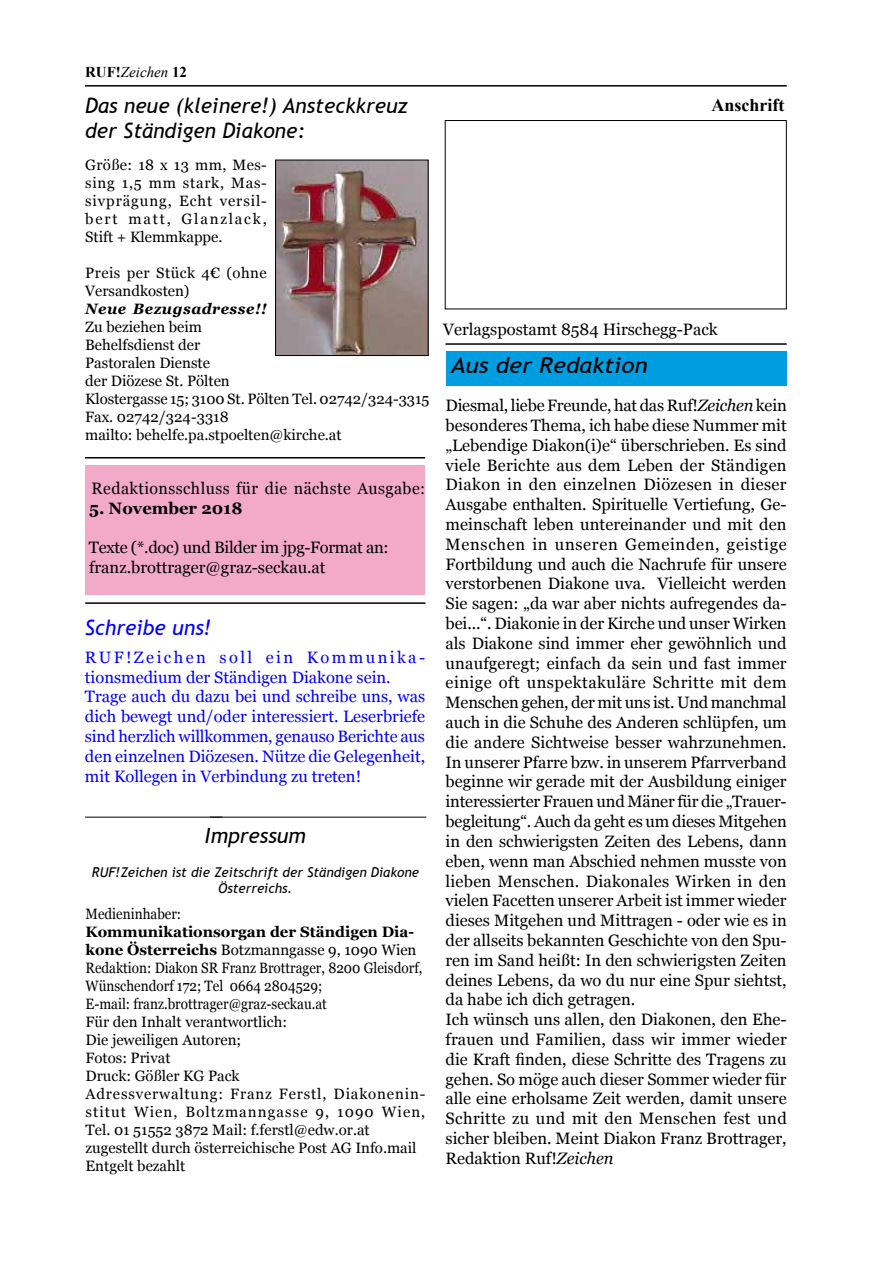
<style>
.page{position:relative;width:893px;height:1263px;background:#fff}
.page>*{position:absolute;margin:0;border:0;box-sizing:border-box;transform-origin:0 0}
.t1{font:italic 21.9px "Trebuchet MS";color:#000;scale:1.1 1}
.t2{font:italic 21px/25.2px "Trebuchet MS";color:#000}
.t3{font:italic 21px "Trebuchet MS";color:#00f}
.t4{font:700 18px "Times New Roman";color:#000}
.t5{font:16.5px/19.8px "Georgia";color:#000}
.t6{font:16.5px/19.8px "Georgia";color:#00f}
.t7{font:16.5px "Georgia";letter-spacing:.025em;color:#000}
.t8{font:700 16.5px "Georgia";color:#000}
.t9{font:15px/18px "Georgia";color:#000}
.t10{font:15px/18px "Georgia";letter-spacing:.03em;color:#000}
.t11{font:italic 700 15px "Georgia";letter-spacing:.035em;color:#000}
.t12{font:15px "Georgia";color:#000;scale:.9 1}
.t13{font:italic 15px "Times New Roman";color:#000}
.t14{font:italic 13.5px/16.2px "Trebuchet MS";color:#000;text-align:center}
.s1{font-weight:700;font-style:normal}
.s2{font-weight:700}
.s3{font-style:italic}
</style>
<div class="page">
<hr style="left:85px;top:85px;width:702px;height:2px;background:#000">
<div style="left:445px;top:120px;width:341px;height:189px;border:1px solid #000"></div>
<div style="left:85px;top:465px;width:340px;height:130px;background:#f2aac8"></div>
<hr style="left:85px;top:457px;width:340px;height:1px;background:#000">
<img style="left:277px;top:162px;width:149px;height:192px">
<div style="left:275px;top:160px;width:153px;height:196px;border:1px solid #000"></div>
<hr style="left:85px;top:602px;width:340px;height:2px;background:#000">
<hr style="left:85px;top:817px;width:137px;height:1px;background:#000">
<hr style="left:210px;top:817px;width:216px;height:1px;background:#000">
<hr style="left:446px;top:343px;width:341px;height:2px;background:#000">
<div style="left:446px;top:351px;width:341px;height:35px;background:#009ee0"></div>
<p class="t13" style="left:85px;top:62px;width:104px"><span class="s1">RUF!</span>Zeichen <span class="s1">12</span></p>
<p class="t2" style="left:85px;top:93px;width:324px">Das neue (kleinere!) Ansteckkreuz der Ständigen Diakone:</p>
<p class="t9" style="left:85px;top:156px;width:183px;text-align:justify">Größe: 18 x 13 mm, Mes&shy;sing 1,5 mm stark, Mas&shy;sivprägung, Echt versil&shy;bert matt, Glanzlack, Stift + Klemmkappe.</p>
<p class="t10" style="left:85px;top:264px;width:183px">Preis per Stück 4€ (ohne<br>Versandkosten)</p>
<p class="t11" style="left:85px;top:299px;width:183px">Neue Bezugsadresse!!</p>
<p class="t9" style="left:85px;top:318px;width:346px">Zu beziehen beim<br>Behelfsdienst der<br>Pastoralen Dienste<br>der Diözese St. Pölten<br>Klostergasse 15; 3100 St. Pölten Tel. 02742/324-3315<br>Fax. 02742/324-3318<br>mailto: behelfe.pa.stpoelten@kirche.at</p>
<p class="t7" style="left:92px;top:478px;width:335px">Redaktionsschluss für die nächste Ausgabe:</p>
<p class="t8" style="left:89px;top:497px;width:155px">5. November 2018</p>
<p class="t5" style="left:89px;top:538px;width:301px">Texte (*.doc) und Bilder im jpg-Format an: franz.brottrager@graz-seckau.at</p>
<p class="t3" style="left:85px;top:614px;width:128px">Schreibe uns!</p>
<p class="t6" style="left:85px;top:648px;width:342px">RUF!Zeichen soll ein Kommunika&shy;tionsmedium der Ständigen Diakone sein.<br>Trage auch du dazu bei und schreibe uns, was dich bewegt und/oder interessiert. Leserbriefe sind herzlich willkommen, genauso Berichte aus den einzelnen Diözesen. Nütze die Gelegenheit, mit Kollegen in Verbindung zu treten!</p>
<p class="t2" style="left:205px;top:823px;width:103px">Impressum</p>
<p class="t14" style="left:92px;top:864px;width:329px">RUF!Zeichen ist die Zeitschrift der Ständigen Diakone<br>Österreichs.</p>
<p class="t12" style="left:86px;top:905px;width:108px">Medieninhaber:</p>
<p class="t9" style="left:86px;top:923px;width:341px"><span class="s2">Kommunikationsorgan der Ständigen Dia&shy;kone Österreichs</span> Botzmanngasse 9, 1090 Wien Redaktion: Diakon SR Franz Brottrager, 8200 Gleisdorf, Wünschendorf 172; Tel 0664 2804529;<br>E-mail: franz.brottrager@graz-seckau.at<br>Für den Inhalt verantwortlich:<br>Die jeweiligen Autoren;<br>Fotos: Privat<br>Druck: Gößler KG Pack<br>Adressverwaltung: Franz Ferstl, Diakonenin&shy;stitut Wien, Boltzmanngasse 9, 1090 Wien, Tel. 01 51552 3872 Mail: f.ferstl@edw.or.at zugestellt durch österreichische Post AG Info.mail Entgelt bezahlt</p>
<p class="t4" style="left:711px;top:93px;width:74px">Anschrift</p>
<p class="t5" style="left:443px;top:319px;width:276px">Verlagspostamt 8584 Hirschegg-Pack</p>
<h1 class="t1" style="left:451px;top:352px;width:180px">Aus der Redaktion</h1>
<p class="t5" style="left:446px;top:396px;width:343px">Diesmal, liebe Freunde, hat das Ruf!<span class="s3">Zeichen</span> kein besonderes Thema, ich habe diese Nummer mit „Lebendige Diakon(i)e“ überschrieben. Es sind viele Berichte aus dem Leben der Ständigen Diakon in den einzelnen Diözesen in dieser Ausgabe enthalten. Spirituelle Vertiefung, Ge&shy;meinschaft leben untereinander und mit den Menschen in unseren Gemeinden, geistige Fortbildung und auch die Nachrufe für unsere verstorbenen Diakone uva. Vielleicht werden Sie sagen: „da war aber nichts aufregendes da&shy;bei...“. Diakonie in der Kirche und unser Wirken als Diakone sind immer eher gewöhnlich und unaufgeregt; einfach da sein und fast immer einige oft unspektakuläre Schritte mit dem Menschen gehen, der mit uns ist. Und manchmal auch in die Schuhe des Anderen schlüpfen, um die andere Sichtweise besser wahrzunehmen.<br>In unserer Pfarre bzw. in unserem Pfarrverband beginne wir gerade mit der Ausbildung einiger interessierter Frauen und Mäner für die „Trauer&shy;begleitung“. Auch da geht es um dieses Mitgehen in den schwierigsten Zeiten des Lebens, dann eben, wenn man Abschied nehmen musste von lieben Menschen. Diakonales Wirken in den vielen Facetten unserer Arbeit ist immer wieder dieses Mitgehen und Mittragen - oder wie es in der allseits bekannten Geschichte von den Spu&shy;ren im Sand heißt: In den schwierigsten Zeiten deines Lebens, da wo du nur eine Spur siehtst, da habe ich dich getragen.<br>Ich wünsch uns allen, den Diakonen, den Ehe&shy;frauen und Familien, dass wir immer wieder die Kraft finden, diese Schritte des Tragens zu gehen. So möge auch dieser Sommer wieder für alle eine erholsame Zeit werden, damit unsere Schritte zu und mit den Menschen fest und sicher bleiben. Meint Diakon Franz Brottrager, Redaktion Ruf!<span class="s3">Zeichen</span></p>
</div>
